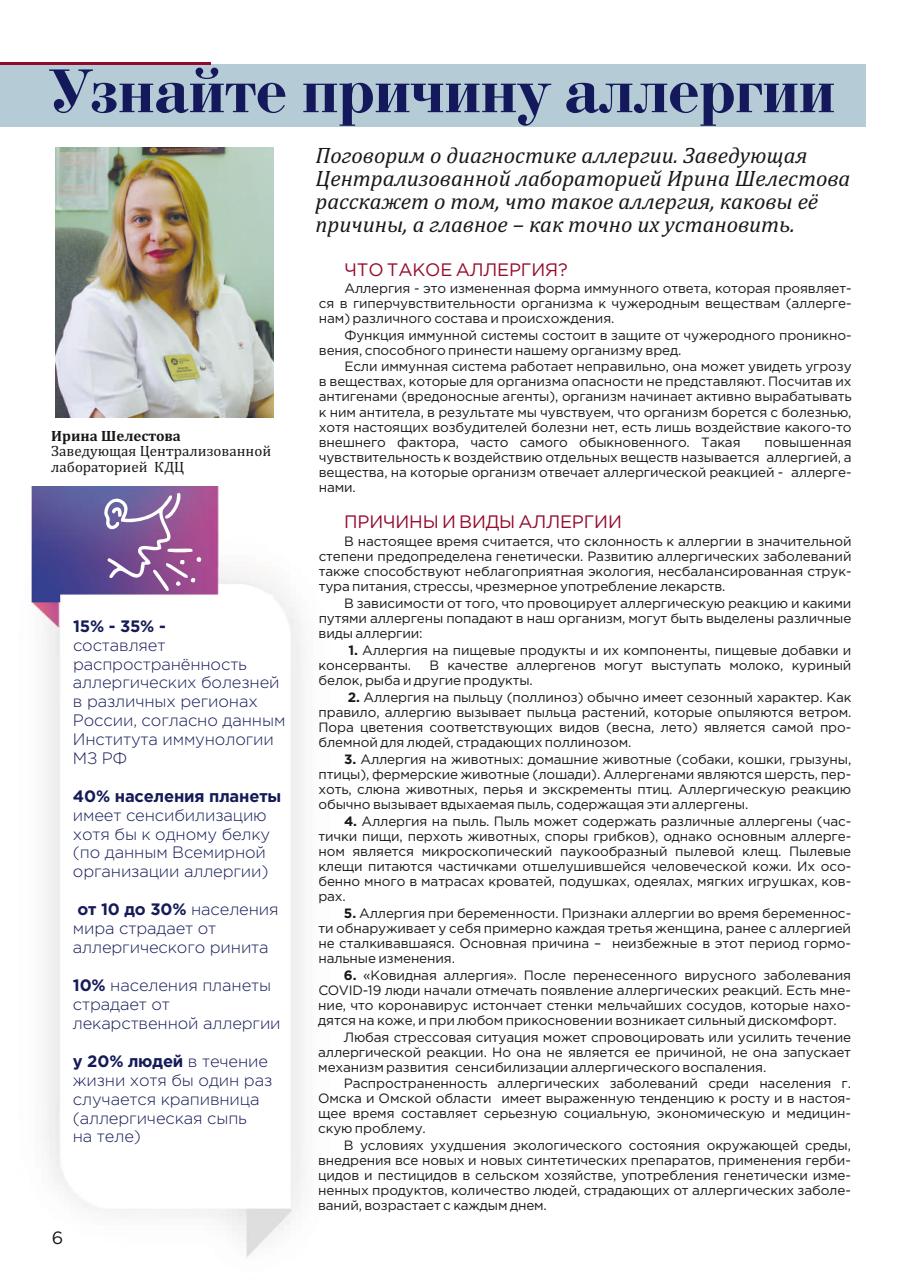
<style>
.page{position:relative;width:902px;height:1285px;background:#fff}
.page>*{position:absolute;margin:0;border:0;box-sizing:border-box;transform-origin:0 0}
.t1{font:700 65.25px "Bodoni C";color:#14195c}
.t2{font:italic 22.5px/22.8px "Cambria";color:#1a171c}
.t3{font:18px "Gotham Pro";letter-spacing:-.01em;color:#940a2b}
.t4{font:17.85px "Gotham Pro";color:#1a171c}
.t5{font:300 16.5px/18.8px "Gotham Pro";letter-spacing:-.01em;color:#151b57}
.t6{font:700 16.5px "Gotham Pro";letter-spacing:-.01em;color:#151b57}
.t7{font:15px/15.3px "Cambria";color:#1a171c}
.t8{font:700 15px "Cambria";color:#1a171c}
.t9{font:13.5px/15px "Gotham Pro";letter-spacing:-.01em;color:#1a171c;text-align:justify}
.s1{font-weight:700}
</style>
<div class="page">
<img style="left:31px;top:486px;width:273px;height:772px">
<div style="left:0;top:64px;width:865px;height:63px;background:#b5cbd6"></div>
<img style="left:55px;top:147px;width:218px;height:270px">
<hr style="left:0;top:63px;width:210px;height:2px;background:#940a2b">
<svg style="left:60px;top:493px;width:213px;height:120px"></svg>
<h1 class="t1" style="left:49px;top:62px;width:787px">Узнайте причину аллергии</h1>
<p class="t8" style="left:51px;top:429px;width:131px">Ирина Шелестова</p>
<p class="t7" style="left:51px;top:444px;width:221px">Заведующая Централизованной лабораторией КДЦ</p>
<p class="t6" style="left:73px;top:620px;width:94px">15% - 35% -</p>
<p class="t5" style="left:73px;top:636px;width:214px">составляет распространённость аллергических болезней в различных регионах<br>России, согласно данным<br>Института иммунологии<br>МЗ РФ</p>
<p class="t6" style="left:73px;top:789px;width:210px">40% населения планеты</p>
<p class="t5" style="left:73px;top:806px;width:199px">имеет сенсибилизацию хотя бы к одному белку (по данным Всемирной организации аллергии)</p>
<p class="t5" style="left:73px;top:901px;width:207px"><span class="s1">от 10 до 30%</span> населения мира страдает от аллергического ринита</p>
<p class="t5" style="left:73px;top:976px;width:209px"><span class="s1">10%</span> населения планеты страдает от лекарственной аллергии</p>
<p class="t5" style="left:73px;top:1052px;width:201px"><span class="s1">у 20% людей</span> в течение жизни хотя бы один раз случается крапивница (аллергическая сыпь<br>на теле)</p>
<h3 class="t4" style="left:52px;top:1230px;width:13px">6</h3>
<h2 class="t2" style="left:315px;top:146px;width:536px">Поговорим о диагностике аллергии. Заведующая Централизованной лабораторией Ирина Шелестова расскажет о том, что такое аллергия, каковы её причины, а главное – как точно их установить.</h2>
<h3 class="t3" style="left:344px;top:262px;width:225px">ЧТО ТАКОЕ АЛЛЕРГИЯ?</h3>
<p class="t9" style="left:319px;top:282px;width:534px;text-indent:26px">Аллергия - это измененная форма иммунного ответа, которая проявляет&shy;ся в гиперчувствительности организма к чужеродным веществам (аллерге&shy;нам) различного состава и происхождения.</p>
<p class="t9" style="left:319px;top:328px;width:534px;text-indent:26px">Функция иммунной системы состоит в защите от чужеродного проникно&shy;вения, способного принести нашему организму вред.</p>
<p class="t9" style="left:319px;top:360px;width:534px;text-indent:26px">Если иммунная система работает неправильно, она может увидеть угрозу в веществах, которые для организма опасности не представляют. Посчитав их антигенами (вредоносные агенты), организм начинает активно вырабатывать к ним антитела, в результате мы чувствуем, что организм борется с болезнью, хотя настоящих возбудителей болезни нет, есть лишь воздействие какого-то внешнего фактора, часто самого обыкновенного. Такая</p>
<p class="t9" style="left:319px;top:435px;width:534px;text-indent:446px">повышенная чувствительность к воздействию отдельных веществ называется аллергией, а вещества, на которые организм отвечает аллергической реакцией - аллерге&shy;нами.</p>
<h3 class="t3" style="left:344px;top:515px;width:279px">ПРИЧИНЫ И ВИДЫ АЛЛЕРГИИ</h3>
<p class="t9" style="left:319px;top:534px;width:534px;text-indent:26px">В настоящее время считается, что склонность к аллергии в значительной степени предопределена генетически. Развитию аллергических заболеваний также способствуют неблагоприятная экология, несбалансированная струк&shy;тура питания, стрессы, чрезмерное употребление лекарств.</p>
<p class="t9" style="left:318px;top:596px;width:534px;text-indent:26px">В зависимости от того, что провоцирует аллергическую реакцию и какими путями аллергены попадают в наш организм, могут быть выделены различные виды аллергии:</p>
<p class="t9" style="left:318px;top:643px;width:534px;text-indent:30px"><span class="s1">1.</span> Аллергия на пищевые продукты и их компоненты, пищевые добавки и консерванты.</p>
<p class="t9" style="left:318px;top:658px;width:534px;text-indent:111px">В качестве аллергенов могут выступать молоко, куриный белок, рыба и другие продукты.</p>
<p class="t9" style="left:318px;top:690px;width:534px;text-indent:29px"><span class="s1">2.</span> Аллергия на пыльцу (поллиноз) обычно имеет сезонный характер. Как правило, аллергию вызывает пыльца растений, которые опыляются ветром.<br>Пора цветения соответствующих видов (весна, лето) является самой про&shy;блемной для людей, страдающих поллинозом.</p>
<p class="t9" style="left:318px;top:752px;width:534px;text-indent:26px"><span class="s1">3.</span> Аллергия на животных: домашние животные (собаки, кошки, грызуны, птицы), фермерские животные (лошади). Аллергенами являются шерсть, пер&shy;хоть, слюна животных, перья и экскременты птиц. Аллергическую реакцию обычно вызывает вдыхаемая пыль, содержащая эти аллергены.</p>
<p class="t9" style="left:318px;top:814px;width:534px;text-indent:26px"><span class="s1">4.</span> Аллергия на пыль. Пыль может содержать различные аллергены (час&shy;тички пищи, перхоть животных, споры грибков), однако основным аллерге&shy;ном является микроскопический паукообразный пылевой клещ. Пылевые клещи питаются частичками отшелушившейся человеческой кожи. Их осо&shy;бенно много в матрасах кроватей, подушках, одеялах, мягких игрушках, ков&shy;рах.</p>
<p class="t9" style="left:318px;top:906px;width:534px;text-indent:26px"><span class="s1">5.</span> Аллергия при беременности. Признаки аллергии во время беременнос&shy;ти обнаруживает у себя примерно каждая третья женщина, ранее с аллергией не сталкивавшаяся. Основная причина – неизбежные в этот период гормо&shy;нальные изменения.</p>
<p class="t9" style="left:318px;top:968px;width:534px;text-indent:26px"><span class="s1">6.</span> «Ковидная аллергия». После перенесенного вирусного заболевания COVID-19 люди начали отмечать появление аллергических реакций. Есть мне&shy;ние, что коронавирус истончает стенки мельчайших сосудов, которые нахо&shy;дятся на коже, и при любом прикосновении возникает сильный дискомфорт.</p>
<p class="t9" style="left:318px;top:1030px;width:534px;text-indent:26px">Любая стрессовая ситуация может спровоцировать или усилить течение аллергической реакции. Но она не является ее причиной, не она запускает механизм развития сенсибилизации аллергического воспаления.</p>
<p class="t9" style="left:318px;top:1076px;width:534px;text-indent:26px">Распространенность аллергических заболеваний среди населения г.<br>Омска и Омской области имеет выраженную тенденцию к росту и в настоя&shy;щее время составляет серьезную социальную, экономическую и медицин&shy;скую проблему.</p>
<p class="t9" style="left:318px;top:1138px;width:534px;text-indent:26px">В условиях ухудшения экологического состояния окружающей среды, внедрения все новых и новых синтетических препаратов, применения герби&shy;цидов и пестицидов в сельском хозяйстве, употребления генетически изме&shy;ненных продуктов, количество людей, страдающих от аллергических заболе&shy;ваний, возрастает с каждым днем.</p>
</div>
